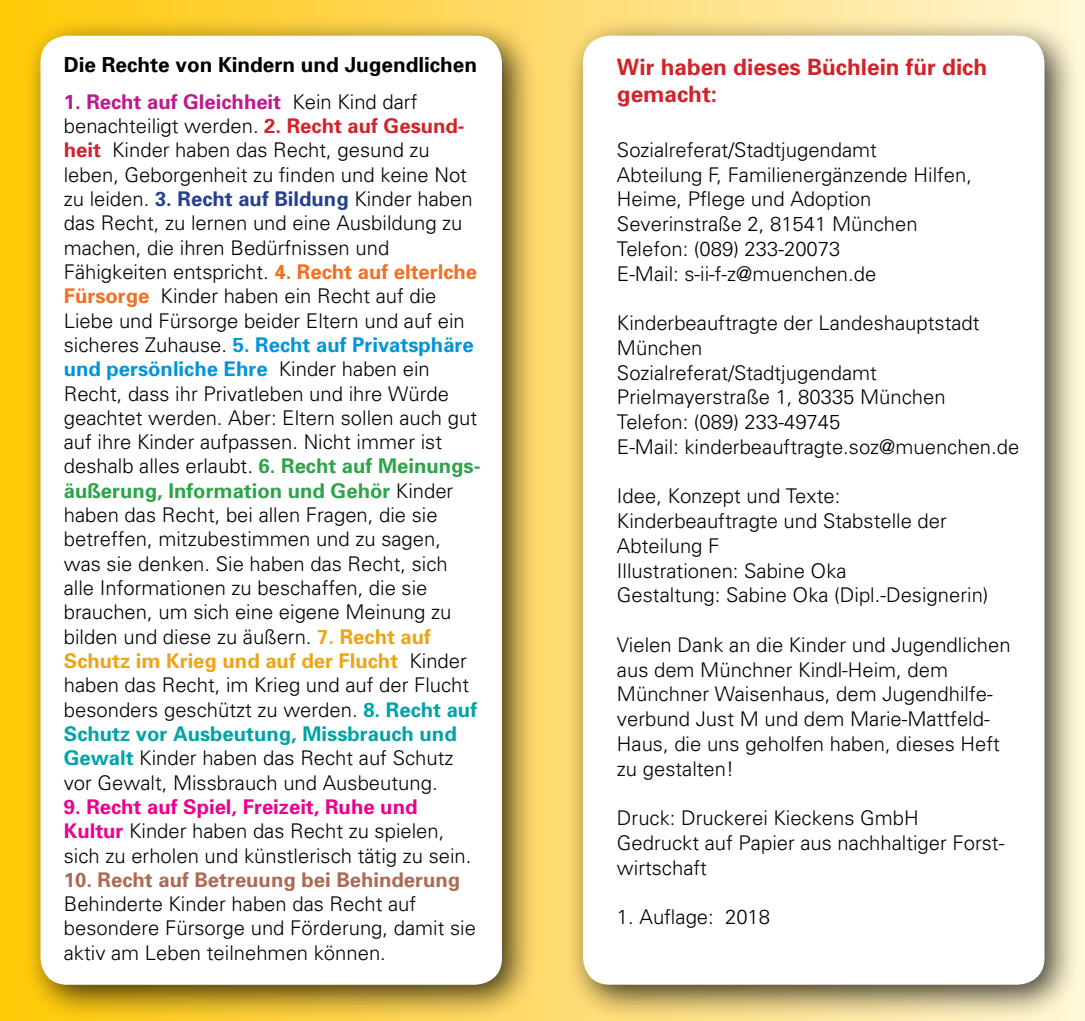
<style>
.page{position:relative;width:1085px;height:1021px;background:#fff}
.page>*{position:absolute;margin:0;border:0;box-sizing:border-box;transform-origin:0 0}
.t1{font:700 22.5px/27px "Univers";color:#d2232a}
.t2{font:700 20.7px "Univers";color:#000}
.t3{font:300 20.25px/24.3px "Univers";color:#000}
.t4{font:700 20.25px "Univers";color:#ad6a55}
.s1{font-weight:700;color:#bd1a8d}
.s2{font-weight:700;color:#d2232a}
.s3{font-weight:700;color:#25408f}
.s4{font-weight:700;color:#f36f21}
.s5{font-weight:700;color:#0095da}
.s6{font-weight:700;color:#2da44a}
.s7{font-weight:700;color:#eea417}
.s8{font-weight:700;color:#00a3a7}
.s9{font-weight:700;color:#ec008c}
</style>
<div class="page">
<div style="left:0;top:0;width:1084px;height:1020px;background:linear-gradient(to right,#ffc606,#fff4d4)"></div>
<div style="left:21px;top:16px;width:518px;height:1004px;background:#000;opacity:.75"></div>
<div style="left:40px;top:36px;width:462px;height:948px;background:#fff;border-radius:27px"></div>
<div style="left:564px;top:16px;width:517px;height:1004px;background:#000;opacity:.75"></div>
<div style="left:583px;top:36px;width:461px;height:948px;background:#fff;border-radius:27px"></div>
<p class="t2" style="left:64px;top:51px;width:414px">Die Rechte von Kindern und Jugendlichen</p>
<p class="t3" style="left:64px;top:89px;width:418px"><span class="s1">1. Recht auf Gleichheit</span> Kein Kind darf benachteiligt werden. <span class="s2">2. Recht auf Gesund&shy;heit</span> Kinder haben das Recht, gesund zu leben, Geborgenheit zu finden und keine Not zu leiden. <span class="s3">3. Recht auf Bildung</span> Kinder haben das Recht, zu lernen und eine Ausbildung zu machen, die ihren Bedürfnissen und Fähigkeiten entspricht. <span class="s4">4. Recht auf elterlche Fürsorge</span> Kinder haben ein Recht auf die Liebe und Fürsorge beider Eltern und auf ein sicheres Zuhause. <span class="s5">5. Recht auf Privatsphäre und persönliche Ehre</span> Kinder haben ein Recht, dass ihr Privatleben und ihre Würde geachtet werden. Aber: Eltern sollen auch gut auf ihre Kinder aufpassen. Nicht immer ist deshalb alles erlaubt. <span class="s6">6. Recht auf Meinungs&shy;äußerung, Information und Gehör</span> Kinder haben das Recht, bei allen Fragen, die sie betreffen, mitzubestimmen und zu sagen, was sie denken. Sie haben das Recht, sich alle Informationen zu beschaffen, die sie brauchen, um sich eine eigene Meinung zu bilden und diese zu äußern. <span class="s7">7. Recht auf Schutz im Krieg und auf der Flucht</span> Kinder haben das Recht, im Krieg und auf der Flucht besonders geschützt zu werden. <span class="s8">8. Recht auf Schutz vor Ausbeutung, Missbrauch und Gewalt</span> Kinder haben das Recht auf Schutz vor Gewalt, Missbrauch und Ausbeutung.</p>
<p class="t3" style="left:64px;top:794px;width:409px"><span class="s9">9. Recht auf Spiel, Freizeit, Ruhe und<br>Kultur</span> Kinder haben das Recht zu spielen, sich zu erholen und künstlerisch tätig zu sein.</p>
<p class="t4" style="left:64px;top:866px;width:398px">10. Recht auf Betreuung bei Behinderung</p>
<p class="t3" style="left:64px;top:891px;width:413px">Behinderte Kinder haben das Recht auf besondere Fürsorge und Förderung, damit sie aktiv am Leben teilnehmen können.</p>
<p class="t1" style="left:617px;top:53px;width:372px">Wir haben dieses Büchlein für dich gemacht:</p>
<p class="t3" style="left:617px;top:137px;width:356px">Sozialreferat/Stadtjugendamt<br>Abteilung F, Familienergänzende Hilfen,<br>Heime, Pflege und Adoption<br>Severinstraße 2, 81541 München<br>Telefon: (089) 233-20073<br>E-Mail: s-ii-f-z@muenchen.de</p>
<p class="t3" style="left:617px;top:310px;width:404px">Kinderbeauftragte der Landeshauptstadt<br>München<br>Sozialreferat/Stadtjugendamt<br>Prielmayerstraße 1, 80335 München<br>Telefon: (089) 233-49745<br>E-Mail: kinderbeauftragte.soz@muenchen.de</p>
<p class="t3" style="left:617px;top:483px;width:373px">Idee, Konzept und Texte:<br>Kinderbeauftragte und Stabstelle der<br>Abteilung F<br>Illustrationen: Sabine Oka<br>Gestaltung: Sabine Oka (Dipl.-Designerin)</p>
<p class="t3" style="left:617px;top:631px;width:395px">Vielen Dank an die Kinder und Jugendlichen aus dem Münchner Kindl-Heim, dem Münchner Waisenhaus, dem Jugendhilfe&shy;verbund Just M und dem Marie-Mattfeld-Haus, die uns geholfen haben, dieses Heft zu gestalten!</p>
<p class="t3" style="left:617px;top:805px;width:389px">Druck: Druckerei Kieckens GmbH<br>Gedruckt auf Papier aus nachhaltiger Forst&shy;wirtschaft</p>
<p class="t3" style="left:617px;top:904px;width:155px">1. Auflage: 2018</p>
</div>
